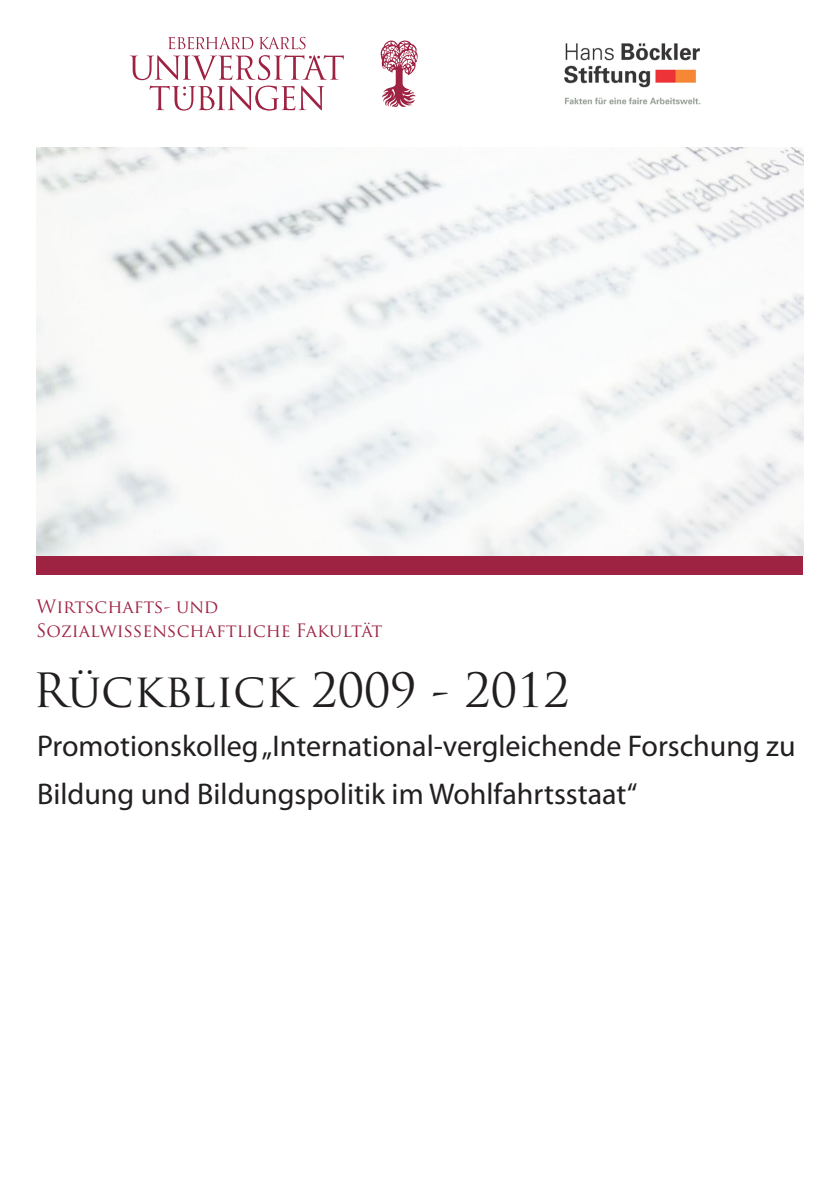
<style>
.page{position:relative;width:840px;height:1191px;background:#fff}
.page>*{position:absolute;margin:0;border:0;box-sizing:border-box;transform-origin:0 0}
.TITEL_head2_variabel{font:46px "Trajan Pro";color:#231f20}
.TITEL_head2_variabel-2{font:30px/48px "Myriad Pro";color:#231f20}
.t1{font:18px "Trajan Pro";color:#9e2343}
</style>
<div class="page">
<div style="left:37px;top:556px;width:765px;height:18px;background:#9e2343"></div>
<svg style="left:130px;top:37px;width:213px;height:74px"></svg>
<svg style="left:380px;top:41px;width:37px;height:66px"></svg>
<img style="left:564px;top:43px;width:137px;height:62px">
<img style="left:37px;top:147px;width:765px;height:409px">
<p class="t1" style="left:37px;top:595px;width:183px">Wirtschafts- und</p>
<p class="t1" style="left:36px;top:619px;width:347px">Sozialwissenschaftliche Fakultät</p>
<p class="TITEL_head2_variabel" style="left:33px;top:660px;width:538px">Rückblick 2009 - 2012</p>
<p class="TITEL_head2_variabel-2" style="left:37px;top:721px;width:759px">Promotionskolleg „International-vergleichende Forschung zu<br>Bildung und Bildungspolitik im Wohlfahrtsstaat“</p>
</div>
